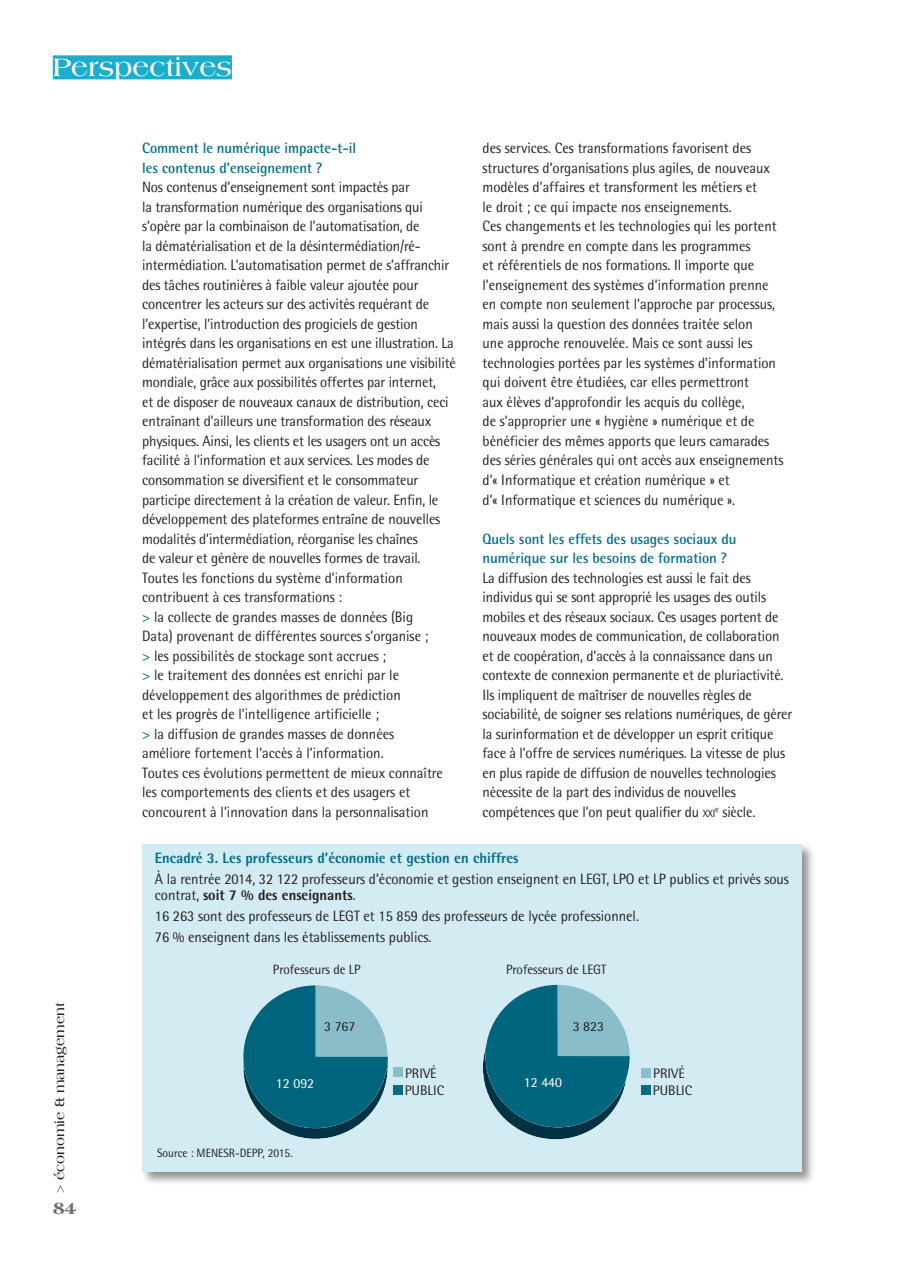
<style>
.page{position:relative;width:897px;height:1267px;background:#fff}
.page>*{position:absolute;margin:0;border:0;box-sizing:border-box;transform-origin:0 0}
.t1{font:700 27px "Americana Std";color:#fff}
.t2{font:800 18px "Americana Std";color:#6c6d70}
.t3{font:15px/19.5px "Rotis Semi Sans Std";letter-spacing:-.01em;color:#231f20;scale:.95 1}
.t4{font:700 15px/19.5px "Rotis Semi Sans Std";color:#006e88;scale:.95 1}
.t5{font:800 15px "Rotis Semi Sans Std";color:#006e88;scale:.95 1}
.t6{font:13.8px/16.5px "Rotis Semi Sans Std";color:#231f20}
.t7{font:13.8px "Rotis Semi Sans Std";color:#fff}
.t8{font:13.5px "Rotis Semi Sans Std";color:#231f20;scale:.95 1}
.t9{font:700 13.5px "Americana Std";color:#231f20}
.t10{font:12px "Rotis Semi Sans Std";color:#231f20;scale:.95 1}
.s1{color:#006e88}
.s2{font-size:10.5px}
.s3{font-weight:800}
.s4{color:#6c6d70}
.s5{font-family:"Rotis Semi Sans Std"}
</style>
<div class="page">
<div style="left:53px;top:55px;width:179px;height:24px;background:#1aaecc"></div>
<div style="left:140px;top:841px;width:675px;height:344px;background:#231f20;opacity:.5"></div>
<div style="left:142px;top:844px;width:659px;height:327px;background:#d3ebf3"></div>
<div style="left:394px;top:1067px;width:9px;height:9px;background:#89bfcd"></div>
<div style="left:393px;top:1085px;width:9px;height:9px;background:#006e88"></div>
<div style="left:641px;top:1085px;width:9px;height:9px;background:#006e88"></div>
<div style="left:641px;top:1068px;width:10px;height:9px;background:#89bfcd"></div>
<svg style="left:243px;top:985px;width:144px;height:153px"></svg>
<svg style="left:483px;top:984px;width:146px;height:155px"></svg>
<h1 class="t1" style="left:53px;top:52px;width:181px">Perspectives</h1>
<p class="t4" style="left:142px;top:138px;width:227px">Comment le numérique impacte-t-il les contenus d’enseignement ?</p>
<p class="t3" style="left:142px;top:177px;width:332px">Nos contenus d’enseignement sont impactés par<br>la transformation numérique des organisations qui s’opère par la combinaison de l’automatisation, de<br>la dématérialisation et de la désintermédiation/ré&shy;intermédiation. L’automatisation permet de s’affranchir des tâches routinières à faible valeur ajoutée pour concentrer les acteurs sur des activités requérant de l’expertise, l’introduction des progiciels de gestion intégrés dans les organisations en est une illustration. La dématérialisation permet aux organisations une visibilité mondiale, grâce aux possibilités offertes par internet,<br>et de disposer de nouveaux canaux de distribution, ceci entraînant d’ailleurs une transformation des réseaux physiques. Ainsi, les clients et les usagers ont un accès facilité à l’information et aux services. Les modes de consommation se diversifient et le consommateur participe directement à la création de valeur. Enfin, le développement des plateformes entraîne de nouvelles modalités d’intermédiation, réorganise les chaînes<br>de valeur et génère de nouvelles formes de travail.<br>Toutes les fonctions du système d’information contribuent à ces transformations :<br><span class="s1">&gt;</span> la collecte de grandes masses de données (Big<br>Data) provenant de différentes sources s’organise ;<br><span class="s1">&gt;</span> les possibilités de stockage sont accrues ;<br><span class="s1">&gt;</span> le traitement des données est enrichi par le développement des algorithmes de prédiction<br>et les progrès de l’intelligence artificielle ;<br><span class="s1">&gt;</span> la diffusion de grandes masses de données<br>améliore fortement l’accès à l’information.<br>Toutes ces évolutions permettent de mieux connaître les comportements des clients et des usagers et concourent à l’innovation dans la personnalisation</p>
<p class="t3" style="left:482px;top:138px;width:318px">des services. Ces transformations favorisent des structures d’organisations plus agiles, de nouveaux modèles d’affaires et transforment les métiers et<br>le droit ; ce qui impacte nos enseignements.<br>Ces changements et les technologies qui les portent sont à prendre en compte dans les programmes<br>et référentiels de nos formations. Il importe que l’enseignement des systèmes d’information prenne en compte non seulement l’approche par processus, mais aussi la question des données traitée selon<br>une approche renouvelée. Mais ce sont aussi les technologies portées par les systèmes d’information qui doivent être étudiées, car elles permettront<br>aux élèves d’approfondir les acquis du collège,<br>de s’approprier une « hygiène » numérique et de bénéficier des mêmes apports que leurs camarades des séries générales qui ont accès aux enseignements d’« Informatique et création numérique » et<br>d’« Informatique et sciences du numérique ».</p>
<p class="t4" style="left:482px;top:528px;width:269px">Quels sont les effets des usages sociaux du numérique sur les besoins de formation ?</p>
<p class="t3" style="left:482px;top:567px;width:327px">La diffusion des technologies est aussi le fait des individus qui se sont approprié les usages des outils mobiles et des réseaux sociaux. Ces usages portent de nouveaux modes de communication, de collaboration et de coopération, d’accès à la connaissance dans un contexte de connexion permanente et de pluriactivité.<br>Ils impliquent de maîtriser de nouvelles règles de sociabilité, de soigner ses relations numériques, de gérer la surinformation et de développer un esprit critique face à l’offre de services numériques. La vitesse de plus en plus rapide de diffusion de nouvelles technologies nécessite de la part des individus de nouvelles compétences que l’on peut qualifier du <span class="s2">xxi</span><sup>e</sup> siècle.</p>
<p class="t5" style="left:155px;top:848px;width:384px">Encadré 3. Les professeurs d’économie et gestion en chiffres</p>
<p class="t3" style="left:155px;top:870px;width:669px;line-height:16.5px">À la rentrée 2014, 32 122 professeurs d’économie et gestion enseignent en LEGT, LPO et LP publics et privés sous contrat, <span class="s3">soit 7 % des enseignants</span>.</p>
<p class="t3" style="left:155px;top:905px;width:511px;line-height:20.7px">16 263 sont des professeurs de LEGT et 15 859 des professeurs de lycée professionnel.<br>76 % enseignent dans les établissements publics.</p>
<p class="t9" style="left:52px;top:1192px;width:192px;rotate:-90deg"><span class="s4">&gt;</span> économie <span class="s5">&amp;</span> management</p>
<p class="t2" style="left:53px;top:1197px;width:26px">84</p>
<p class="t8" style="left:273px;top:961px;width:94px">Professeurs de LP</p>
<p class="t8" style="left:506px;top:961px;width:107px">Professeurs de LEGT</p>
<p class="t6" style="left:324px;top:1017px;width:33px">3 767</p>
<p class="t7" style="left:276px;top:1074px;width:40px">12 092</p>
<p class="t10" style="left:157px;top:1145px;width:144px">Source : MENESR-DEPP, 2015.</p>
<p class="t6" style="left:572px;top:1017px;width:33px">3 823</p>
<p class="t6" style="left:404px;top:1064px;width:41px">PRIVÉ<br>PUBLIC</p>
<p class="t6" style="left:652px;top:1064px;width:41px">PRIVÉ<br>PUBLIC</p>
<p class="t7" style="left:524px;top:1074px;width:40px">12 440</p>
</div>
